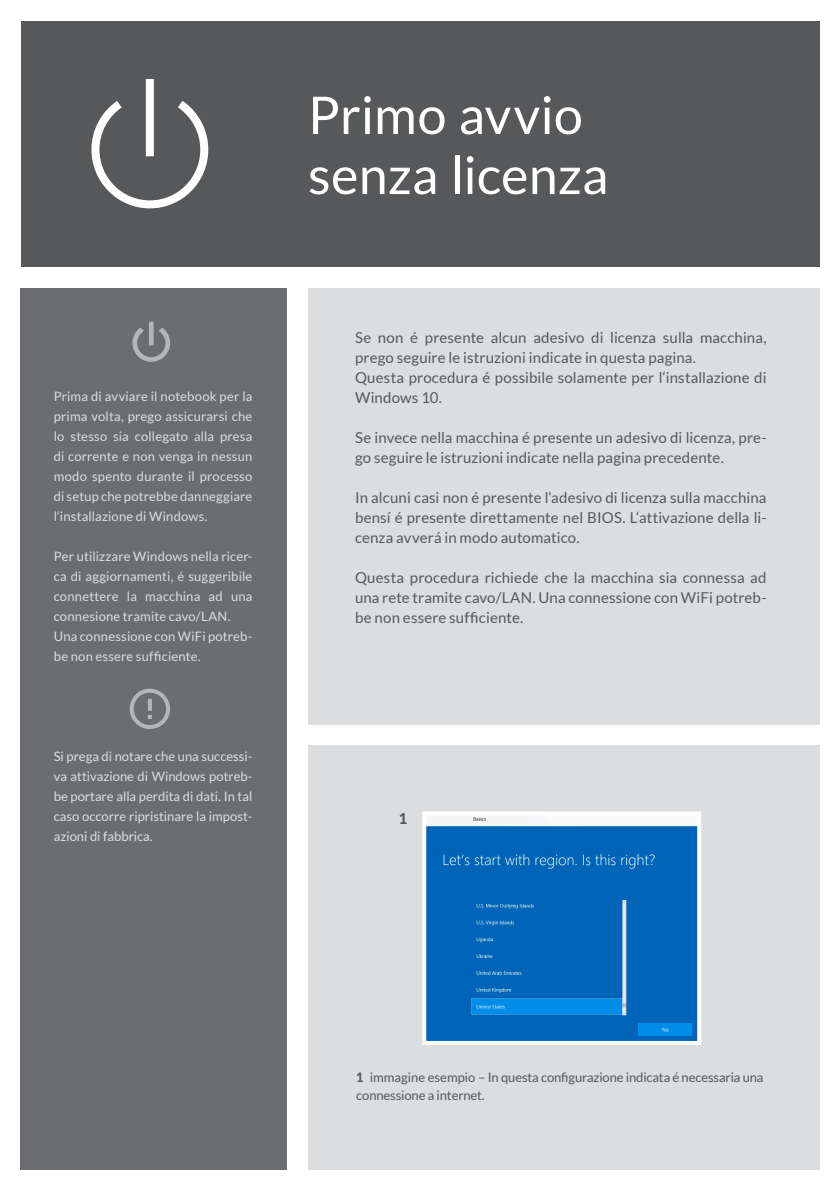
<style>
.page{position:relative;width:840px;height:1191px;background:#fff}
.page>*{position:absolute;margin:0;border:0;box-sizing:border-box;transform-origin:0 0}
.Überschriften{font:52px "Lato";letter-spacing:.005em;color:#fff}
.Fließtext{font:15px/20px "Lato";letter-spacing:.01em;color:#57585a}
.Fließtext-2{font:800 15px "Lato";color:#57585a}
.Hinweistext{font:13px/20px "Lato";letter-spacing:.01em;color:#dcdddf;text-align:justify}
.Hinweistext-2{font:13px/18px "Lato";letter-spacing:-.01em;color:#57585a}
.s1{font-weight:800}
</style>
<div class="page">
<div style="left:308px;top:745px;width:510px;height:425px;background:#dcdddf"></div>
<div style="left:308px;top:288px;width:510px;height:436px;background:#dcdddf"></div>
<div style="left:21px;top:288px;width:266px;height:882px;background:#6c6d70"></div>
<div style="left:21px;top:21px;width:797px;height:246px;background:#57585a"></div>
<svg style="left:132px;top:322px;width:38px;height:40px"></svg>
<svg style="left:130px;top:688px;width:40px;height:41px"></svg>
<svg style="left:91px;top:79px;width:118px;height:130px"></svg>
<img style="left:427px;top:816px;width:268px;height:224px">
<div style="left:422px;top:811px;width:278px;height:234px;border:4px solid #fff"></div>
<p class="Hinweistext" style="left:54px;top:386px;width:200px">Prima di avviare il notebook per la prima volta, prego assicurarsi che lo stesso sia collegato alla presa di corrente e non venga in nessun modo spento durante il processo di setup che potrebbe danneggiare l‘installazione di Windows.</p>
<p class="Hinweistext" style="left:54px;top:546px;width:200px">Per utilizzare Windows nella ricer&shy;ca di aggiornamenti, é suggeribile connettere la macchina ad una connesione tramite cavo/LAN.</p>
<p class="Hinweistext" style="left:54px;top:626px;width:200px">Una connessione con WiFi potreb&shy;be non essere sufficiente.</p>
<p class="Hinweistext" style="left:54px;top:746px;width:200px">Si prega di notare che una successi&shy;va attivazione di Windows potreb&shy;be portare alla perdita di dati. In tal caso occorre ripristinare la impost&shy;azioni di fabbrica.</p>
<p class="Überschriften" style="left:308px;top:86px;width:276px">Primo avvio</p>
<p class="Überschriften" style="left:308px;top:146px;width:302px">senza licenza</p>
<p class="Fließtext" style="left:355px;top:328px;width:413px">Se non é presente alcun adesivo di licenza sulla macchina, prego seguire le istruzioni indicate in questa pagina.</p>
<p class="Fließtext" style="left:355px;top:368px;width:413px">Questa procedura é possibile solamente per l‘installazione di<br>Windows 10.</p>
<p class="Fließtext" style="left:355px;top:428px;width:413px">Se invece nella macchina é presente un adesivo di licenza, pre&shy;go seguire le istruzioni indicate nella pagina precedente.</p>
<p class="Fließtext" style="left:355px;top:488px;width:413px;text-align:justify">In alcuni casi non é presente l‘adesivo di licenza sulla macchina bensí é presente direttamente nel BIOS. L‘attivazione della li&shy;cenza avverá in modo automatico.</p>
<p class="Fließtext" style="left:355px;top:568px;width:413px;text-align:justify">Questa procedura richiede che la macchina sia connessa ad una rete tramite cavo/LAN. Una connessione con WiFi potreb&shy;be non essere sufficiente.</p>
<p class="Fließtext-2" style="left:398px;top:807px;width:10px">1</p>
<p class="Hinweistext-2" style="left:356px;top:1068px;width:408px"><span class="s1">1</span> immagine esempio – In questa configurazione indicata é necessaria una connessione a internet.</p>
</div>
